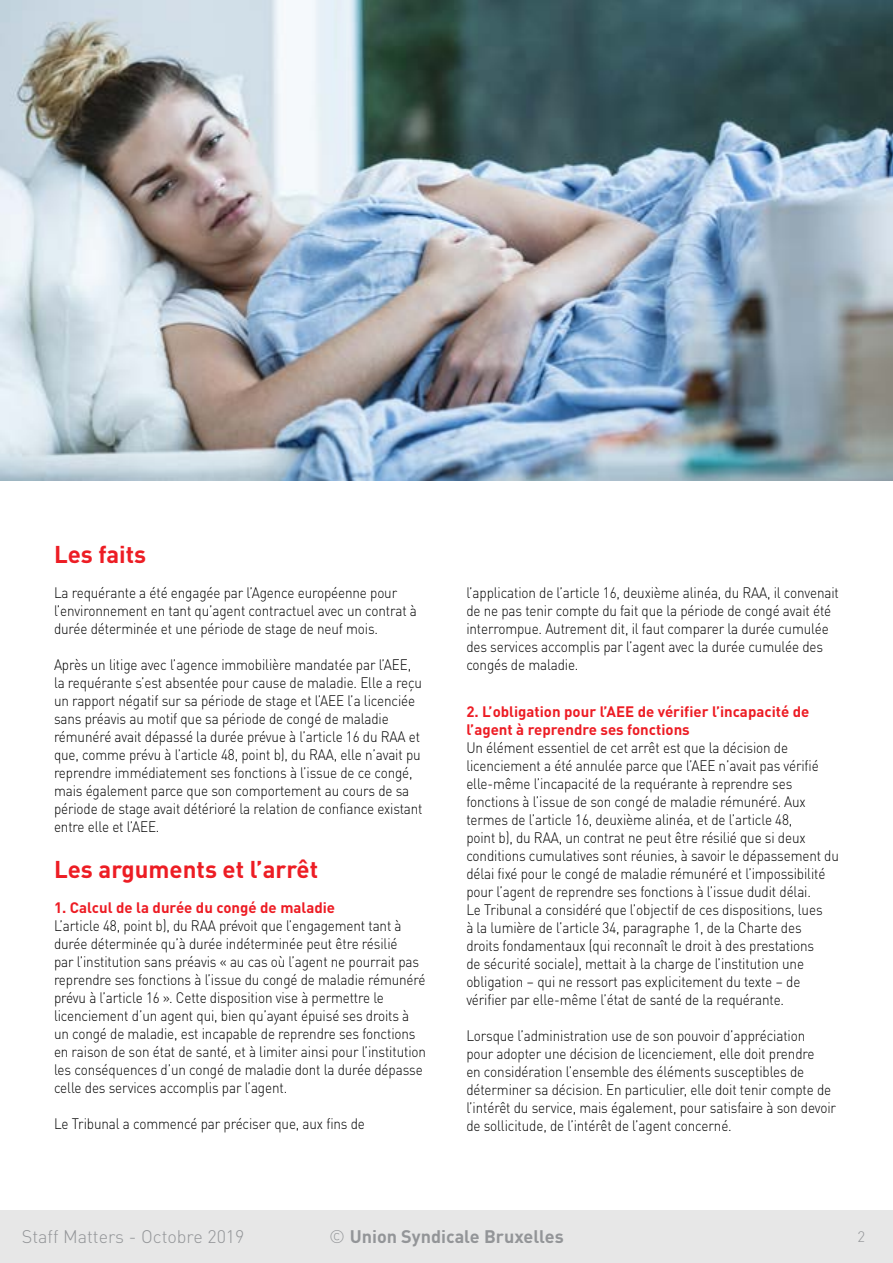
<style>
.page{position:relative;width:893px;height:1263px;background:#fff}
.page>*{position:absolute;margin:0;border:0;box-sizing:border-box;transform-origin:0 0}
.t1{font:700 24px "DIN";color:#ed1d24}
.t2{font:300 18px "DIN Pro";color:#939598}
.t3{font:700 18px "DIN Pro";color:#939598}
.t4{font:300 15px/18px "DIN Pro";letter-spacing:-.01em;color:#000;scale:.9 1}
.t5{font:700 15px/18px "DIN Pro";color:#ed1c24}
.t6{font:300 15px "DIN Pro";color:#939598}
.s1{font-weight:300}
</style>
<div class="page">
<div style="left:0;top:1210px;width:893px;height:53px;background:#e7e7e7"></div>
<img style="left:0;top:0;width:893px;height:480px">
<h1 class="t1" style="left:54px;top:538px;width:94px">Les faits</h1>
<p class="t4" style="left:54px;top:582px;width:405px">La requérante a été engagée par l’Agence européenne pour l’environnement en tant qu’agent contractuel avec un contrat à durée déterminée et une période de stage de neuf mois.</p>
<p class="t4" style="left:54px;top:654px;width:411px">Après un litige avec l’agence immobilière mandatée par l’AEE, la requérante s’est absentée pour cause de maladie. Elle a reçu un rapport négatif sur sa période de stage et l’AEE l’a licenciée sans préavis au motif que sa période de congé de maladie rémunéré avait dépassé la durée prévue à l’article 16 du RAA et que, comme prévu à l’article 48, point b), du RAA, elle n’avait pu reprendre immédiatement ses fonctions à l’issue de ce congé, mais également parce que son comportement au cours de sa période de stage avait détérioré la relation de confiance existant entre elle et l’AEE.</p>
<h1 class="t1" style="left:54px;top:854px;width:266px">Les arguments et l’arrêt</h1>
<p class="t5" style="left:54px;top:898px;width:283px">1. Calcul de la durée du congé de maladie</p>
<p class="t4" style="left:54px;top:916px;width:415px">L’article 48, point b), du RAA prévoit que l’engagement tant à durée déterminée qu’à durée indéterminée peut être résilié<br>par l’institution sans préavis « au cas où l’agent ne pourrait pas reprendre ses fonctions à l’issue du congé de maladie rémunéré prévu à l’article 16 ». Cette disposition vise à permettre le licenciement d’un agent qui, bien qu’ayant épuisé ses droits à un congé de maladie, est incapable de reprendre ses fonctions en raison de son état de santé, et à limiter ainsi pour l’institution les conséquences d’un congé de maladie dont la durée dépasse celle des services accomplis par l’agent.</p>
<p class="t4" style="left:54px;top:1114px;width:347px">Le Tribunal a commencé par préciser que, aux fins de</p>
<p class="t4" style="left:466px;top:583px;width:415px">l’application de l’article 16, deuxième alinéa, du RAA, il convenait de ne pas tenir compte du fait que la période de congé avait été interrompue. Autrement dit, il faut comparer la durée cumulée des services accomplis par l’agent avec la durée cumulée des congés de maladie.</p>
<p class="t5" style="left:466px;top:701px;width:344px">2. L’obligation pour l’AEE de vérifier l’incapacité de l’agent à reprendre ses fonctions</p>
<p class="t4" style="left:466px;top:737px;width:416px">Un élément essentiel de cet arrêt est que la décision de licenciement a été annulée parce que l’AEE n’avait pas vérifié elle-même l’incapacité de la requérante à reprendre ses fonctions à l’issue de son congé de maladie rémunéré. Aux termes de l’article 16, deuxième alinéa, et de l’article 48,<br>point b), du RAA, un contrat ne peut être résilié que si deux conditions cumulatives sont réunies, à savoir le dépassement du délai fixé pour le congé de maladie rémunéré et l’impossibilité pour l’agent de reprendre ses fonctions à l’issue dudit délai.<br>Le Tribunal a considéré que l’objectif de ces dispositions, lues<br>à la lumière de l’article 34, paragraphe 1, de la Charte des<br>droits fondamentaux (qui reconnaît le droit à des prestations<br>de sécurité sociale), mettait à la charge de l’institution une obligation – qui ne ressort pas explicitement du texte – de vérifier par elle-même l’état de santé de la requérante.</p>
<p class="t4" style="left:466px;top:1025px;width:412px">Lorsque l’administration use de son pouvoir d’appréciation pour adopter une décision de licenciement, elle doit prendre<br>en considération l’ensemble des éléments susceptibles de déterminer sa décision. En particulier, elle doit tenir compte de l’intérêt du service, mais également, pour satisfaire à son devoir de sollicitude, de l’intérêt de l’agent concerné.</p>
<p class="t2" style="left:22px;top:1222px;width:224px">Staff Matters - Octobre 2019</p>
<p class="t3" style="left:329px;top:1222px;width:236px"><span class="s1">©</span> Union Syndicale Bruxelles</p>
<p class="t6" style="left:857px;top:1225px;width:9px">2</p>
</div>
